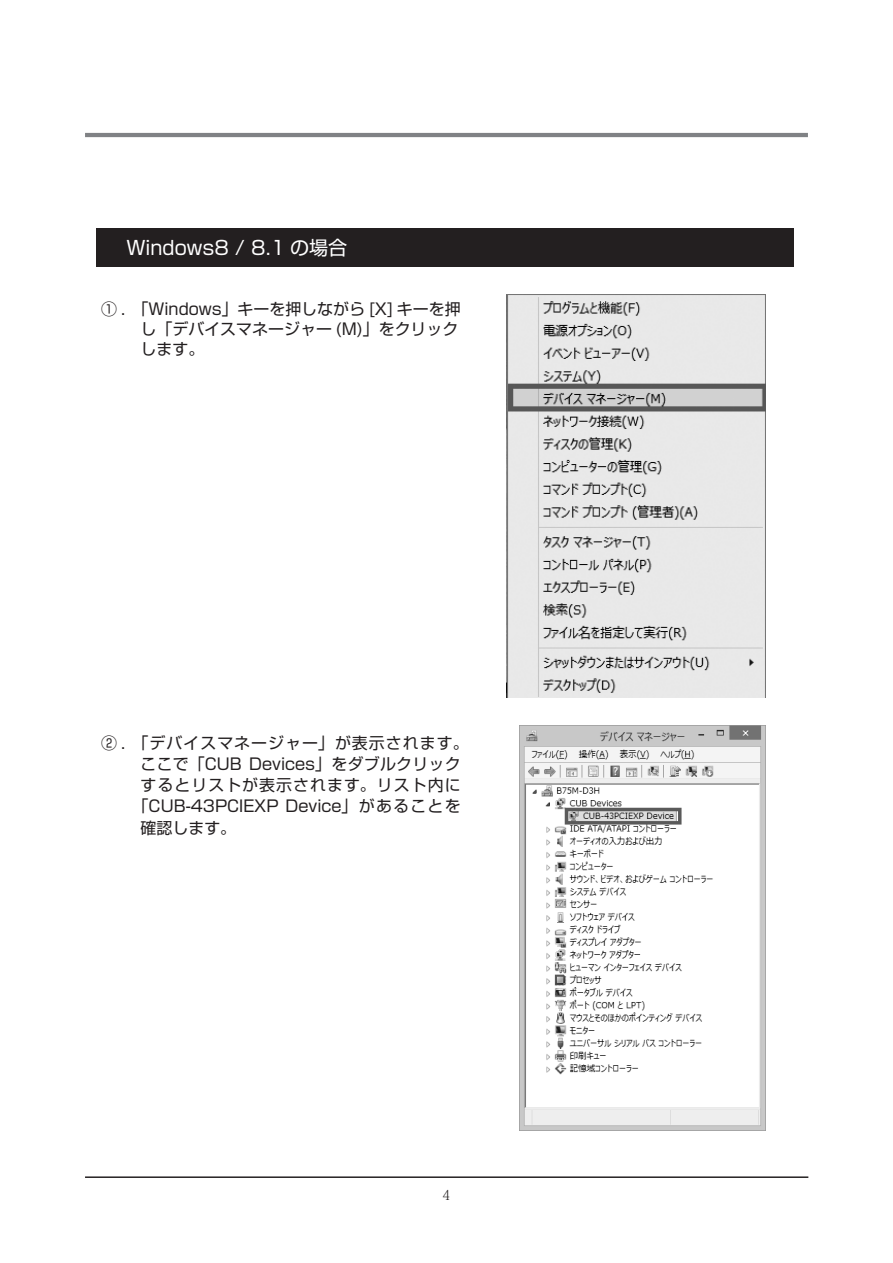
<style>
.page{position:relative;width:893px;height:1263px;background:#fff}
.page>*{position:absolute;margin:0;border:0;box-sizing:border-box;transform-origin:0 0}
.t1{font:19.2px "Shin Go Pr 5";color:#fff}
.t2{font:15.9px/20.2px "Shin Go Pr 5";color:#231f20}
.t3{font:15.9px "Shin Go Pr 5";letter-spacing:.065em;color:#231f20}
.t4{font:200 13.8px "Koz Min Pro";color:#231f20}
</style>
<div class="page">
<hr style="left:85px;top:1176px;width:723px;height:2px;background:#231f20">
<hr style="left:85px;top:133px;width:723px;height:4px;background:#808285">
<div style="left:97px;top:228px;width:697px;height:39px;background:#231f20"></div>
<img style="left:506px;top:294px;width:259px;height:403px">
<img style="left:520px;top:725px;width:245px;height:405px">
<p class="t1" style="left:126px;top:232px;width:222px">Windows8 / 8.1 の場合</p>
<p class="t2" style="left:141px;top:297px;width:322px;text-indent:-39px">① . 「Windows」キーを押しながら [X] キーを押し「デバイスマネージャー (M)」をクリックします。</p>
<p class="t3" style="left:101px;top:729px;width:369px">② . 「デバイスマネージャー」が表示されます。</p>
<p class="t2" style="left:141px;top:752px;width:322px">ここで「CUB Devices」をダブルクリック</p>
<p class="t3" style="left:141px;top:772px;width:322px">するとリストが表示されます。リスト内に</p>
<p class="t2" style="left:133px;top:795px;width:330px">「CUB-43PCIEXP Device」があることを</p>
<p class="t2" style="left:141px;top:816px;width:97px">確認します。</p>
<p class="t4" style="left:442px;top:1185px;width:10px">4</p>
</div>
